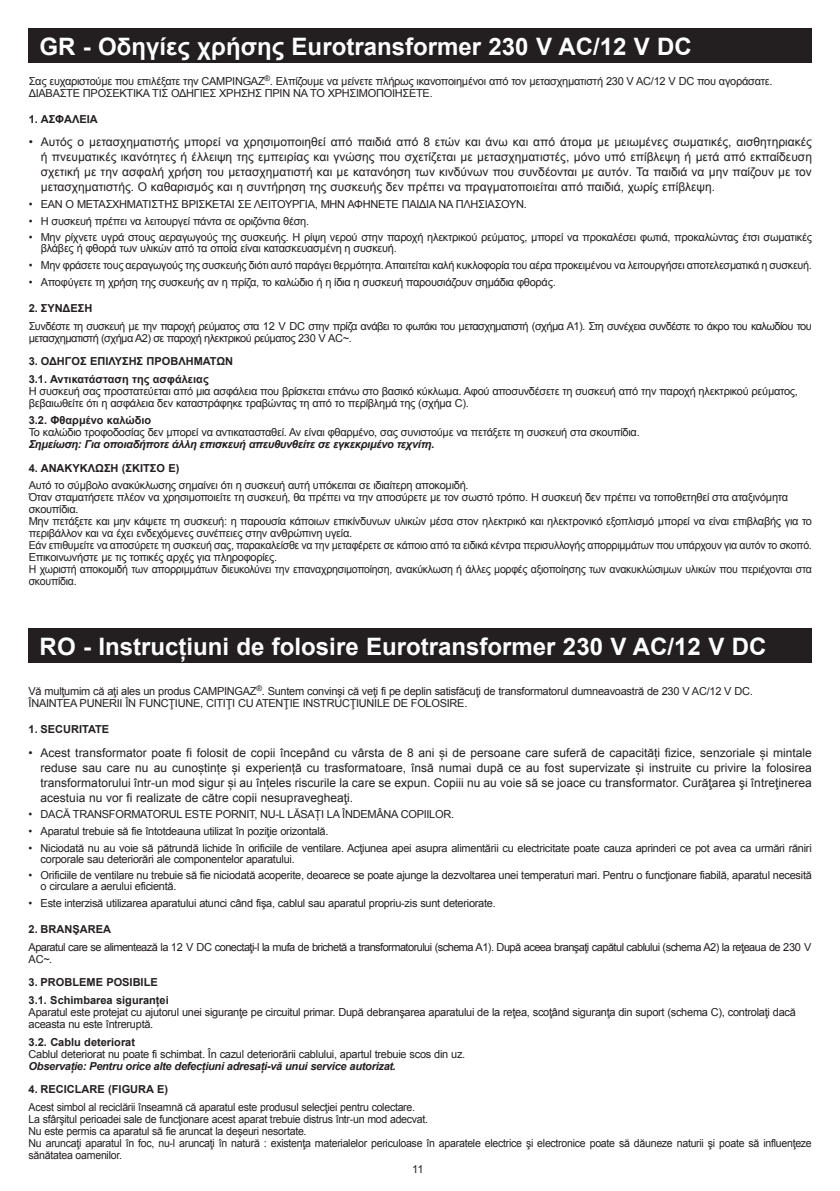
<style>
.page{position:relative;width:840px;height:1191px;background:#fff}
.page>*{position:absolute;margin:0;border:0;box-sizing:border-box;transform-origin:0 0}
.t1{font:700 24px "Arial";color:#fff}
.t2{font:12px/15px "Arial";color:#231f20;text-align:justify}
.t3{font:11px/12px "Arial";letter-spacing:-.025em;color:#231f20}
.t4{font:11px/12px "Arial";letter-spacing:-.025em;color:#231f20;scale:.96 1}
.t5{font:11px/12px "Arial";letter-spacing:-.05em;color:#231f20}
.t6{font:700 11px/17.6px "Arial";color:#231f20}
.t7{font:italic 700 11px "Arial";letter-spacing:-.025em;color:#231f20}
</style>
<div class="page">
<div style="left:28px;top:28px;width:783px;height:34px;background:#231f20"></div>
<div style="left:28px;top:628px;width:783px;height:34px;background:#231f20"></div>
<h1 class="t1" style="left:39px;top:30px;width:653px">GR - Οδηγίες χρήσης Eurotransformer 230 V AC/12 V DC</h1>
<p class="t3" style="left:29px;top:75px;width:745px">Σας ευχαριστούμε που επιλέξατε την CAMPINGAZ<sup>®</sup>. Ελπίζουμε να μείνετε πλήρως ικανοποιημένοι από τον μετασχηματιστή 230 V AC/12 V DC που αγοράσατε.<br>ΔΙΑΒΑΣΤΕ ΠΡΟΣΕΚΤΙΚΑ ΤΙΣ ΟΔΗΓΙΕΣ ΧΡΗΣΗΣ ΠΡΙΝ ΝΑ ΤΟ ΧΡΗΣΙΜΟΠΟΙΗΣΕΤΕ.</p>
<p class="t6" style="left:29px;top:111px;width:70px">1. ΑΣΦΑΛΕΙΑ</p>
<p class="t2" style="left:41px;top:136px;width:772px;text-indent:-12px">• Αυτός ο μετασχηματιστής μπορεί να χρησιμοποιηθεί από παιδιά από 8 ετών και άνω και από άτομα με μειωμένες σωματικές, αισθητηριακές ή πνευματικές ικανότητες ή έλλειψη της εμπειρίας και γνώσης που σχετίζεται με μετασχηματιστές, μόνο υπό επίβλεψη ή μετά από εκπαίδευση σχετική με την ασφαλή χρήση του μετασχηματιστή και με κατανόηση των κινδύνων που συνδέονται με αυτόν. Τα παιδιά να μην παίζουν με τον μετασχηματιστής. Ο καθαρισμός και η συντήρηση της συσκευής δεν πρέπει να πραγματοποιείται από παιδιά, χωρίς επίβλεψη.</p>
<p class="t3" style="left:29px;top:199px;width:499px">• ΕΑΝ Ο ΜΕΤΑΣΧΗΜΑΤΙΣΤΗΣ ΒΡΙΣΚΕΤΑΙ ΣΕ ΛΕΙΤΟΥΡΓΙΑ, ΜΗΝ ΑΦΗΝΕΤΕ ΠΑΙΔΙΑ ΝΑ ΠΛΗΣΙΑΣΟΥΝ.</p>
<p class="t3" style="left:29px;top:216px;width:282px">• Η συσκευή πρέπει να λειτουργεί πάντα σε οριζόντια θέση.</p>
<p class="t3" style="left:41px;top:233px;width:772px;line-height:11px;text-indent:-12px">• Μην ρίχνετε υγρά στους αεραγωγούς της συσκευής. Η ρίψη νερού στην παροχή ηλεκτρικού ρεύματος, μπορεί να προκαλέσει φωτιά, προκαλώντας έτσι σωματικές βλάβες ή φθορά των υλικών από τα οποία είναι κατασκευασμένη η συσκευή.</p>
<p class="t3" style="left:29px;top:260px;width:784px">• Μην φράσετε τους αεραγωγούς της συσκευής διότι αυτό παράγει θερμότητα. Απαιτείται καλή κυκλοφορία του αέρα προκειμένου να λειτουργήσει αποτελεσματικά η συσκευή.</p>
<p class="t3" style="left:29px;top:277px;width:528px">• Αποφύγετε τη χρήση της συσκευής αν η πρίζα, το καλώδιο ή η ίδια η συσκευή παρουσιάζουν σημάδια φθοράς.</p>
<p class="t6" style="left:29px;top:300px;width:65px">2. ΣΥΝΔΕΣΗ</p>
<p class="t5" style="left:29px;top:320px;width:784px">Συνδέστε τη συσκευή με την παροχή ρεύματος στα 12 V DC στην πρίζα ανάβει το φωτάκι του μετασχηματιστή (σχήμα A1). Στη συνέχεια συνδέστε το άκρο του καλωδίου του μετασχηματιστή (σχήμα A2) σε παροχή ηλεκτρικού ρεύματος 230 V AC~.</p>
<p class="t6" style="left:29px;top:353px;width:206px">3. ΟΔΗΓΟΣ ΕΠΙΛΥΣΗΣ ΠΡΟΒΛΗΜΑΤΩΝ<br>3.1. Αντικατάσταση της ασφάλειας</p>
<p class="t3" style="left:29px;top:385px;width:770px">Η συσκευή σας προστατεύεται από μια ασφάλεια που βρίσκεται επάνω στο βασικό κύκλωμα. Αφού αποσυνδέσετε τη συσκευή από την παροχή ηλεκτρικού ρεύματος, βεβαιωθείτε ότι η ασφάλεια δεν καταστράφηκε τραβώντας τη από το περίβλημά της (σχήμα C).</p>
<p class="t6" style="left:29px;top:412px;width:124px">3.2. Φθαρμένο καλώδιο</p>
<p class="t3" style="left:29px;top:427px;width:612px">Το καλώδιο τροφοδοσίας δεν μπορεί να αντικατασταθεί. Αν είναι φθαρμένο, σας συνιστούμε να πετάξετε τη συσκευή στα σκουπίδια.</p>
<p class="t7" style="left:29px;top:437px;width:407px">Σημείωση: Για οποιαδήποτε άλλη επισκευή απευθυνθείτε σε εγκεκριμένο τεχνίτη.</p>
<p class="t6" style="left:29px;top:459px;width:152px">4. ΑΝΑΚΥΚΛΩΣΗ (ΣΚΙΤΣΟ E)</p>
<p class="t3" style="left:29px;top:480px;width:784px">Αυτό το σύμβολο ανακύκλωσης σημαίνει ότι η συσκευή αυτή υπόκειται σε ιδιαίτερη αποκομιδή.<br>Όταν σταματήσετε πλέον να χρησιμοποιείτε τη συσκευή, θα πρέπει να την αποσύρετε με τον σωστό τρόπο. Η συσκευή δεν πρέπει να τοποθετηθεί στα αταξινόμητα σκουπίδια.<br>Μην πετάξετε και μην κάψετε τη συσκευή: η παρουσία κάποιων επικίνδυνων υλικών μέσα στον ηλεκτρικό και ηλεκτρονικό εξοπλισμό μπορεί να είναι επιβλαβής για το περιβάλλον και να έχει ενδεχόμενες συνέπειες στην ανθρώπινη υγεία.<br>Εάν επιθυμείτε να αποσύρετε τη συσκευή σας, παρακαλείσθε να την μεταφέρετε σε κάποιο από τα ειδικά κέντρα περισυλλογής απορριμμάτων που υπάρχουν για αυτόν το σκοπό.<br>Επικοινωνήστε με τις τοπικές αρχές για πληροφορίες.<br>Η χωριστή αποκομιδή των απορριμμάτων διευκολύνει την επαναχρησιμοποίηση, ανακύκλωση ή άλλες μορφές αξιοποίησης των ανακυκλώσιμων υλικών που περιέχονται στα σκουπίδια.</p>
<h1 class="t1" style="left:40px;top:631px;width:727px">RO - Instrucţiuni de folosire Eurotransformer 230 V AC/12 V DC</h1>
<p class="t3" style="left:29px;top:685px;width:725px">Vă mulţumim că aţi ales un produs CAMPINGAZ<sup>®</sup>. Suntem convinşi că veţi fi pe deplin satisfăcuţi de transformatorul dumneavoastră de 230 V AC/12 V DC.<br>ÎNAINTEA PUNERII ÎN FUNCŢIUNE, CITIŢI CU ATENŢIE INSTRUCŢIUNILE DE FOLOSIRE.</p>
<p class="t6" style="left:29px;top:721px;width:82px">1. SECURITATE</p>
<p class="t2" style="left:41px;top:746px;width:772px;text-indent:-12px">• Acest transformator poate fi folosit de copii începând cu vârsta de 8 ani și de persoane care suferă de capacități fizice, senzoriale și mintale reduse sau care nu au cunoștințe și experiență cu trasformatoare, însă numai după ce au fost supervizate și instruite cu privire la folosirea transformatorului într-un mod sigur și au înțeles riscurile la care se expun. Copiii nu au voie să se joace cu transformator. Curăţarea şi întreţinerea acestuia nu vor fi realizate de către copii nesupravegheaţi.</p>
<p class="t3" style="left:29px;top:809px;width:427px">• DACĂ TRANSFORMATORUL ESTE PORNIT, NU-L LĂSAȚI LA ÎNDEMÂNA COPIILOR.</p>
<p class="t3" style="left:29px;top:826px;width:301px">• Aparatul trebuie să fie întotdeauna utilizat în poziţie orizontală.</p>
<p class="t3" style="left:41px;top:843px;width:772px;line-height:11px;text-indent:-12px">• Niciodată nu au voie să pătrundă lichide în orificiile de ventilare. Acţiunea apei asupra alimentării cu electricitate poate cauza aprinderi ce pot avea ca urmări răniri corporale sau deteriorări ale componentelor aparatului.</p>
<p class="t3" style="left:41px;top:871px;width:772px;line-height:11px;text-indent:-12px">• Orificiile de ventilare nu trebuie să fie niciodată acoperite, deoarece se poate ajunge la dezvoltarea unei temperaturi mari. Pentru o funcţionare fiabilă, aparatul necesită o circulare a aerului eficientă.</p>
<p class="t3" style="left:29px;top:898px;width:468px">• Este interzisă utilizarea aparatului atunci când fişa, cablul sau aparatul propriu-zis sunt deteriorate.</p>
<p class="t6" style="left:29px;top:921px;width:84px">2. BRANŞAREA</p>
<p class="t5" style="left:29px;top:941px;width:784px">Aparatul care se alimentează la 12 V DC conectaţi-l la mufa de brichetă a transformatorului (schema A1). După aceea branşaţi capătul cablului (schema A2) la reţeaua de 230 V<br>AC~.</p>
<p class="t6" style="left:29px;top:974px;width:141px">3. PROBLEME POSIBILE<br>3.1. Schimbarea siguranţei</p>
<p class="t3" style="left:29px;top:1006px;width:768px">Aparatul este protejat cu ajutorul unei siguranţe pe circuitul primar. După debranşarea aparatului de la reţea, scoţând siguranţa din suport (schema C), controlaţi dacă aceasta nu este întreruptă.</p>
<p class="t6" style="left:29px;top:1033px;width:108px">3.2. Cablu deteriorat</p>
<p class="t3" style="left:29px;top:1048px;width:438px">Cablul deteriorat nu poate fi schimbat. În cazul deteriorării cablului, apartul trebuie scos din uz.</p>
<p class="t7" style="left:29px;top:1058px;width:369px">Observaţie: Pentru orice alte defecţiuni adresaţi-vă unui service autorizat.</p>
<p class="t6" style="left:29px;top:1081px;width:141px">4. RECICLARE (FIGURA E)</p>
<p class="t4" style="left:29px;top:1101px;width:816px">Acest simbol al reciclării înseamnă că aparatul este produsul selecţiei pentru colectare.<br>La sfârşitul perioadei sale de funcţionare acest aparat trebuie distrus într-un mod adecvat.<br>Nu este permis ca aparatul să fie aruncat la deşeuri nesortate.<br>Nu aruncaţi aparatul în foc, nu-l aruncaţi în natură : existenţa materialelor periculoase în aparatele electrice şi electronice poate să dăuneze naturii şi poate să influenţeze sănătatea oamenilor.</p>
<p class="t3" style="left:412px;top:1164px;width:13px">11</p>
</div>
